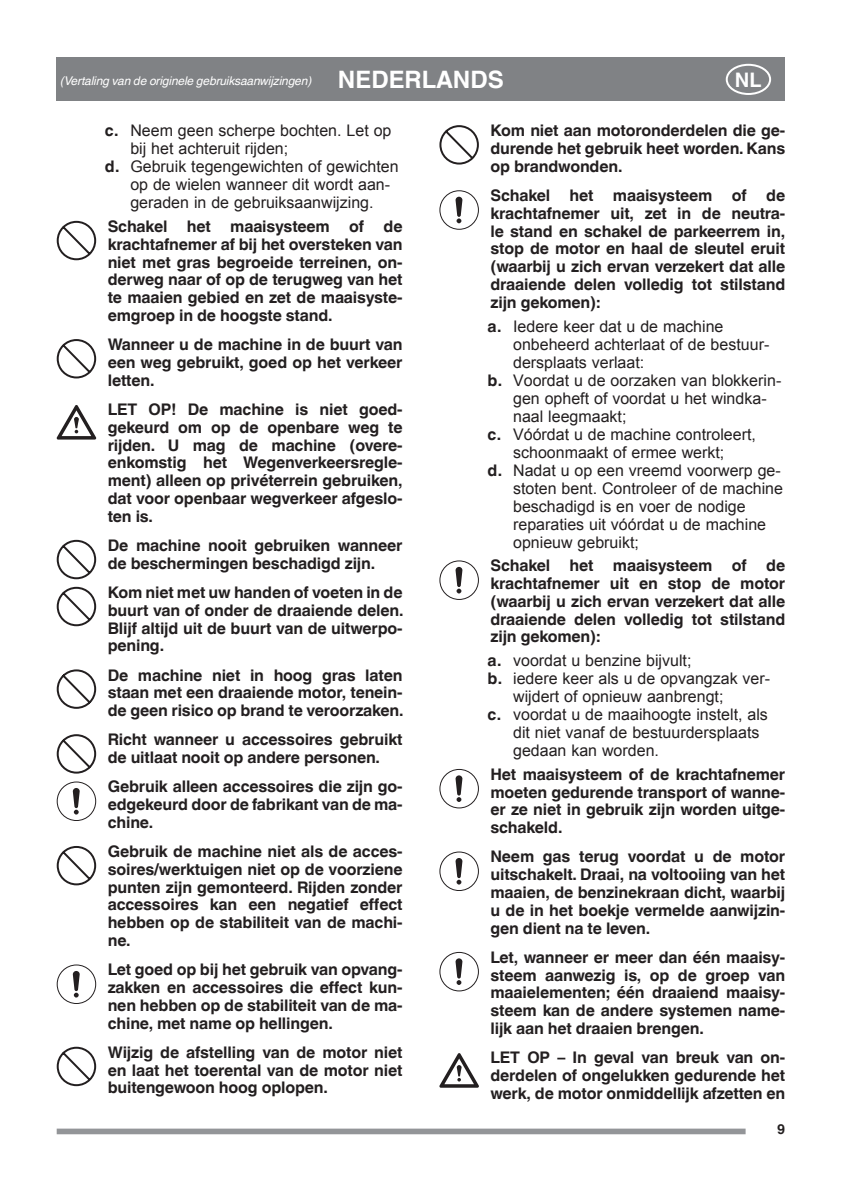
<style>
.page{position:relative;width:842px;height:1191px;background:#fff}
.page>*{position:absolute;margin:0;border:0;box-sizing:border-box;transform-origin:0 0}
.t1{font:700 20px "Helvetica World";color:#fff}
.Attenzione{font:700 16px/17.8px "Helvetica World";letter-spacing:-.01em;color:#231f20;text-align:justify}
.t2{font:16px/18px "Arial";color:#231f20}
.t3{font:700 14px "Helvetica World";color:#231f20}
.t4{font:italic 12px "Helvetica World";letter-spacing:-.01em;color:#fff}
.s1{font-weight:700;font-style:normal;font-size:24px}
.s2{font-family:"Helvetica World";font-weight:700}
</style>
<div class="page">
<div style="left:57px;top:58px;width:728px;height:43px;background:#808285"></div>
<div style="left:57px;top:1128px;width:689px;height:6px;background:#939598"></div>
<div style="left:726px;top:64px;width:45px;height:31px;border:2px solid #fff;border-radius:50%"></div>
<svg style="left:57px;top:221px;width:39px;height:39px"></svg>
<svg style="left:57px;top:339px;width:39px;height:39px"></svg>
<svg style="left:57px;top:405px;width:39px;height:34px"></svg>
<svg style="left:57px;top:540px;width:39px;height:39px"></svg>
<svg style="left:57px;top:587px;width:39px;height:39px"></svg>
<svg style="left:57px;top:669px;width:39px;height:40px"></svg>
<svg style="left:57px;top:734px;width:39px;height:39px"></svg>
<div style="left:57px;top:781px;width:39px;height:39px;border:1px solid #231f20;border-radius:50%"></div>
<svg style="left:73px;top:788px;width:7px;height:26px"></svg>
<svg style="left:57px;top:846px;width:39px;height:39px"></svg>
<div style="left:57px;top:964px;width:39px;height:39px;border:1px solid #231f20;border-radius:50%"></div>
<svg style="left:73px;top:971px;width:7px;height:26px"></svg>
<svg style="left:57px;top:1046px;width:39px;height:40px"></svg>
<svg style="left:439px;top:125px;width:40px;height:40px"></svg>
<div style="left:439px;top:190px;width:40px;height:39px;border:1px solid #231f20;border-radius:50%"></div>
<svg style="left:455px;top:197px;width:7px;height:26px"></svg>
<div style="left:439px;top:560px;width:40px;height:39px;border:1px solid #231f20;border-radius:50%"></div>
<svg style="left:455px;top:567px;width:7px;height:26px"></svg>
<div style="left:439px;top:769px;width:40px;height:39px;border:1px solid #231f20;border-radius:50%"></div>
<svg style="left:455px;top:775px;width:7px;height:27px"></svg>
<div style="left:439px;top:851px;width:40px;height:39px;border:1px solid #231f20;border-radius:50%"></div>
<svg style="left:455px;top:858px;width:7px;height:26px"></svg>
<div style="left:439px;top:952px;width:40px;height:39px;border:1px solid #231f20;border-radius:50%"></div>
<svg style="left:455px;top:958px;width:7px;height:27px"></svg>
<svg style="left:439px;top:1053px;width:40px;height:34px"></svg>
<p class="t4" style="left:61px;top:74px;width:445px">(Vertaling van de originele gebruiksaanwijzingen) <span class="s1">NEDERLANDS</span></p>
<p class="t1" style="left:735px;top:68px;width:28px">NL</p>
<p class="t2" style="left:130px;top:122px;width:263px;text-indent:-26px"><span class="s2">c.</span> Neem geen scherpe bochten. Let op bij het achteruit rijden;</p>
<p class="t2" style="left:130px;top:158px;width:270px;text-indent:-26px"><span class="s2">d.</span> Gebruik tegengewichten of gewichten op de wielen wanneer dit wordt aan&shy;geraden in de gebruiksaanwijzing.</p>
<p class="Attenzione" style="left:108px;top:217px;width:296px">Schakel het maaisysteem of de krachtafnemer af bij het oversteken van niet met gras begroeide terreinen, on&shy;derweg naar of op de terugweg van het te maaien gebied en zet de maaisyste&shy;emgroep in de hoogste stand.</p>
<p class="Attenzione" style="left:108px;top:336px;width:296px">Wanneer u de machine in de buurt van een weg gebruikt, goed op het verkeer letten.</p>
<p class="Attenzione" style="left:108px;top:400px;width:296px">LET OP! De machine is niet goed&shy;gekeurd om op de openbare weg te rijden. U mag de machine (overe&shy;enkomstig het Wegenverkeersregle&shy;ment) alleen op privéterrein gebruiken, dat voor openbaar wegverkeer afgeslo&shy;ten is.</p>
<p class="Attenzione" style="left:108px;top:536px;width:296px">De machine nooit gebruiken wanneer de beschermingen beschadigd zijn.</p>
<p class="Attenzione" style="left:108px;top:583px;width:297px">Kom niet met uw handen of voeten in de buurt van of onder de draaiende delen.<br>Blijf altijd uit de buurt van de uitwerpo&shy;pening.</p>
<p class="Attenzione" style="left:108px;top:666px;width:297px">De machine niet in hoog gras laten staan met een draaiende motor, tenein&shy;de geen risico op brand te veroorzaken.</p>
<p class="Attenzione" style="left:108px;top:731px;width:296px">Richt wanneer u accessoires gebruikt de uitlaat nooit op andere personen.</p>
<p class="Attenzione" style="left:108px;top:778px;width:296px">Gebruik alleen accessoires die zijn go&shy;edgekeurd door de fabrikant van de ma&shy;chine.</p>
<p class="Attenzione" style="left:108px;top:842px;width:296px">Gebruik de machine niet als de acces&shy;soires/werktuigen niet op de voorziene punten zijn gemonteerd. Rijden zonder accessoires kan een negatief effect hebben op de stabiliteit van de machi&shy;ne.</p>
<p class="Attenzione" style="left:108px;top:960px;width:296px">Let goed op bij het gebruik van opvang&shy;zakken en accessoires die effect kun&shy;nen hebben op de stabiliteit van de ma&shy;chine, met name op hellingen.</p>
<p class="Attenzione" style="left:108px;top:1043px;width:296px">Wijzig de afstelling van de motor niet en laat het toerental van de motor niet buitengewoon hoog oplopen.</p>
<p class="Attenzione" style="left:490px;top:122px;width:296px">Kom niet aan motoronderdelen die ge&shy;durende het gebruik heet worden. Kans op brandwonden.</p>
<p class="Attenzione" style="left:490px;top:187px;width:296px">Schakel het maaisysteem of de krachtafnemer uit, zet in de neutra&shy;le stand en schakel de parkeerrem in, stop de motor en haal de sleutel eruit (waarbij u zich ervan verzekert dat alle draaiende delen volledig tot stilstand zijn gekomen):</p>
<p class="t2" style="left:513px;top:317px;width:258px;text-indent:-26px"><span class="s2">a.</span> Iedere keer dat u de machine onbeheerd achterlaat of de bestuur&shy;dersplaats verlaat:</p>
<p class="t2" style="left:513px;top:371px;width:270px;text-indent:-26px"><span class="s2">b.</span> Voordat u de oorzaken van blokkerin&shy;gen opheft of voordat u het windka&shy;naal leegmaakt;</p>
<p class="t2" style="left:488px;top:425px;width:270px;text-align:center"><span class="s2">c.</span> Vóórdat u de machine controleert, schoonmaakt of ermee werkt;</p>
<p class="t2" style="left:513px;top:461px;width:271px;text-indent:-26px"><span class="s2">d.</span> Nadat u op een vreemd voorwerp ge&shy;stoten bent. Controleer of de machine beschadigd is en voer de nodige reparaties uit vóórdat u de machine opnieuw gebruikt;</p>
<p class="Attenzione" style="left:490px;top:557px;width:296px">Schakel het maaisysteem of de krachtafnemer uit en stop de motor (waarbij u zich ervan verzekert dat alle draaiende delen volledig tot stilstand zijn gekomen):</p>
<p class="t2" style="left:488px;top:651px;width:205px"><span class="s2">a.</span> voordat u benzine bijvult;</p>
<p class="t2" style="left:513px;top:669px;width:259px;text-indent:-26px"><span class="s2">b.</span> iedere keer als u de opvangzak ver&shy;wijdert of opnieuw aanbrengt;</p>
<p class="t2" style="left:513px;top:705px;width:256px;text-indent:-26px"><span class="s2">c.</span> voordat u de maaihoogte instelt, als dit niet vanaf de bestuurdersplaats gedaan kan worden.</p>
<p class="Attenzione" style="left:490px;top:765px;width:296px">Het maaisysteem of de krachtafnemer moeten gedurende transport of wanne&shy;er ze niet in gebruik zijn worden uitge&shy;schakeld.</p>
<p class="Attenzione" style="left:490px;top:848px;width:296px">Neem gas terug voordat u de motor uitschakelt. Draai, na voltooiing van het maaien, de benzinekraan dicht, waarbij u de in het boekje vermelde aanwijzin&shy;gen dient na te leven.</p>
<p class="Attenzione" style="left:490px;top:948px;width:296px">Let, wanneer er meer dan één maaisy&shy;steem aanwezig is, op de groep van maaielementen; één draaiend maaisy&shy;steem kan de andere systemen name&shy;lijk aan het draaien brengen.</p>
<p class="Attenzione" style="left:490px;top:1048px;width:296px">LET OP – In geval van breuk van on&shy;derdelen of ongelukken gedurende het werk, de motor onmiddellijk afzetten en</p>
<p class="t3" style="left:777px;top:1121px;width:10px">9</p>
</div>
